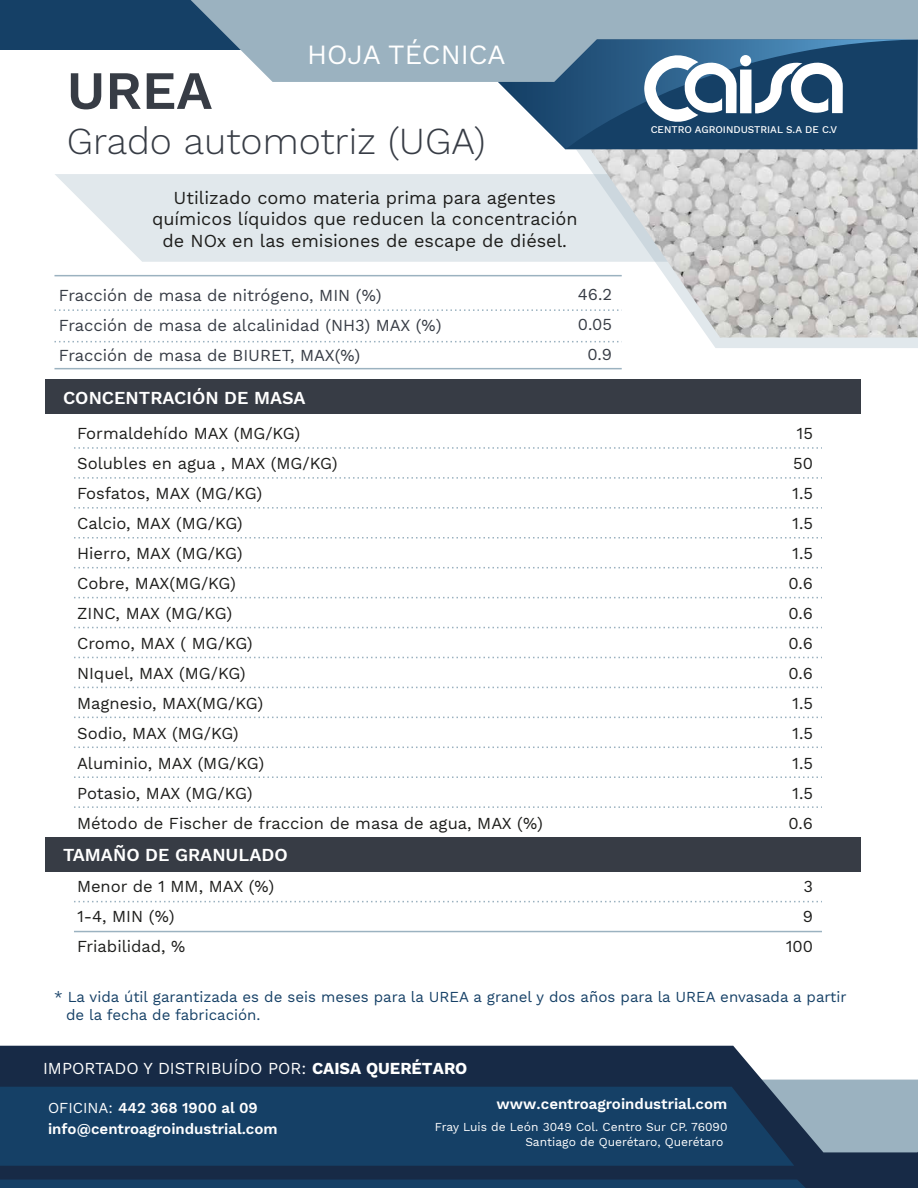
<style>
.page{position:relative;width:918px;height:1188px;background:#fff}
.page>*{position:absolute;margin:0;border:0;box-sizing:border-box;transform-origin:0 0}
.t1{font:600 54px "Work Sans";color:#373c45}
.t2{font:300 37.5px "Work Sans";color:#373c45}
.t3{font:27.3px "Work Sans";color:#fff}
.t4{font:18px/21.6px "Work Sans";color:#1d1d1b;text-align:center}
.t5{font:600 18px "Work Sans";color:#fff}
.t6{font:16.5px/30px "Work Sans";color:#1d1d1b}
.t7{font:16.5px/30px "Work Sans";color:#373c45}
.t8{font:16.5px "Work Sans";color:#fff}
.t9{font:15px/18px "Work Sans";color:#154066}
.t10{font:600 15px/21px "Work Sans";color:#fff}
.t11{font:12px/14.7px "Work Sans";color:#fff}
.t12{font:500 10.05px "Work Sans";color:#fff}
.s1{font-weight:700}
.s2{font-weight:400}
</style>
<div class="page">
<svg style="left:576px;top:149px;width:342px;height:199px;fill:#e1e8ec"></svg>
<div style="left:46px;top:380px;width:815px;height:34px;background:#373c45"></div>
<svg style="left:55px;top:174px;width:527px;height:88px;background:#e3e9ed"></svg>
<img style="left:582px;top:149px;width:336px;height:189px">
<div style="left:0;top:0;width:267px;height:49px;background:#154066"></div>
<svg style="left:0;top:1046px;width:918px;height:142px;background:#485970"></svg>
<svg style="left:0;top:1087px;width:806px;height:101px;background:#163d61"></svg>
<svg style="left:191px;top:0;width:727px;height:82px;background:#9cb2c0"></svg>
<svg style="left:498px;top:39px;width:420px;height:110px;background:#3b6384"></svg>
<svg style="left:644px;top:52px;width:199px;height:73px"></svg>
<hr style="left:54px;top:275px;width:568px;height:1px;background:#9bb2c0">
<svg style="left:54px;top:309px;width:568px;height:2px"></svg>
<svg style="left:74px;top:447px;width:748px;height:2px"></svg>
<svg style="left:74px;top:477px;width:748px;height:2px"></svg>
<svg style="left:74px;top:507px;width:748px;height:2px"></svg>
<svg style="left:74px;top:537px;width:748px;height:2px"></svg>
<svg style="left:74px;top:567px;width:748px;height:1px"></svg>
<svg style="left:74px;top:597px;width:748px;height:1px"></svg>
<svg style="left:74px;top:627px;width:748px;height:1px"></svg>
<svg style="left:74px;top:657px;width:748px;height:1px"></svg>
<svg style="left:74px;top:687px;width:748px;height:1px"></svg>
<svg style="left:74px;top:717px;width:748px;height:1px"></svg>
<svg style="left:74px;top:747px;width:748px;height:1px"></svg>
<svg style="left:74px;top:776px;width:748px;height:2px"></svg>
<svg style="left:74px;top:806px;width:748px;height:2px"></svg>
<svg style="left:74px;top:901px;width:748px;height:1px"></svg>
<hr style="left:74px;top:931px;width:748px;height:1px;background:#9bb2c0">
<svg style="left:54px;top:341px;width:568px;height:1px"></svg>
<hr style="left:54px;top:368px;width:568px;height:1px;background:#9bb2c0">
<div style="left:46px;top:837px;width:815px;height:35px;background:#373c45"></div>
<h3 class="t3" style="left:307px;top:38px;width:200px">HOJA TÉCNICA</h3>
<h1 class="t1" style="left:67px;top:59px;width:147px">UREA</h1>
<h2 class="t2" style="left:67px;top:119px;width:420px">Grado automotriz (UGA)</h2>
<p class="t4" style="left:152px;top:188px;width:427px">Utilizado como materia prima para agentes químicos líquidos que reducen la concentración de NOx en las emisiones de escape de diésel.</p>
<p class="t7" style="left:59px;top:281px;width:384px">Fracción de masa de nitrógeno, MIN (%)<br>Fracción de masa de alcalinidad (NH3) MAX (%)<br>Fracción de masa de BIURET, MAX(%)</p>
<p class="t7" style="left:578px;top:280px;width:36px;text-align:center">46.2<br>0.05<br>0.9</p>
<p class="t5" style="left:63px;top:387px;width:244px">CONCENTRACIÓN DE MASA</p>
<p class="t12" style="left:651px;top:124px;width:188px">CENTRO AGROINDUSTRIAL S.A DE C.V</p>
<p class="t6" style="left:77px;top:419px;width:467px">Formaldehído MAX (MG/KG)<br>Solubles en agua , MAX (MG/KG)<br>Fosfatos, MAX (MG/KG)<br>Calcio, MAX (MG/KG)<br>Hierro, MAX (MG/KG)<br>Cobre, MAX(MG/KG)<br>ZINC, MAX (MG/KG)<br>Cromo, MAX ( MG/KG)<br>NIquel, MAX (MG/KG)<br>Magnesio, MAX(MG/KG)<br>Sodio, MAX (MG/KG)<br>Aluminio, MAX (MG/KG)<br>Potasio, MAX (MG/KG)<br>Método de Fischer de fraccion de masa de agua, MAX (%)</p>
<p class="t6" style="left:789px;top:419px;width:26px;text-align:center">15<br>50<br>1.5<br>1.5<br>1.5<br>0.6<br>0.6<br>0.6<br>0.6<br>1.5<br>1.5<br>1.5<br>1.5<br>0.6</p>
<p class="t5" style="left:63px;top:844px;width:226px">TAMAÑO DE GRANULADO</p>
<p class="t6" style="left:77px;top:872px;width:199px">Menor de 1 MM, MAX (%)<br>1-4, MIN (%)<br>Friabilidad, %</p>
<p class="t9" style="left:66px;top:989px;width:782px;text-indent:-12px">* La vida útil garantizada es de seis meses para la UREA a granel y dos años para la UREA envasada a partir de la fecha de fabricación.</p>
<p class="t8" style="left:43px;top:1059px;width:426px">IMPORTADO Y DISTRIBUÍDO POR: <span class="s1">CAISA QUERÉTARO</span></p>
<p class="t10" style="left:48px;top:1098px;width:231px"><span class="s2">OFICINA:</span> 442 368 1900 al 09 info@centroagroindustrial.com</p>
<p class="t10" style="left:497px;top:1094px;width:232px">www.centroagroindustrial.com</p>
<p class="t6" style="left:786px;top:872px;width:29px;text-align:right">3<br>9<br>100</p>
<p class="t11" style="left:525px;top:1120px;width:204px;text-indent:-90px">Fray Luis de León 3049 Col. Centro Sur CP. 76090<br>Santiago de Querétaro, Querétaro</p>
</div>
